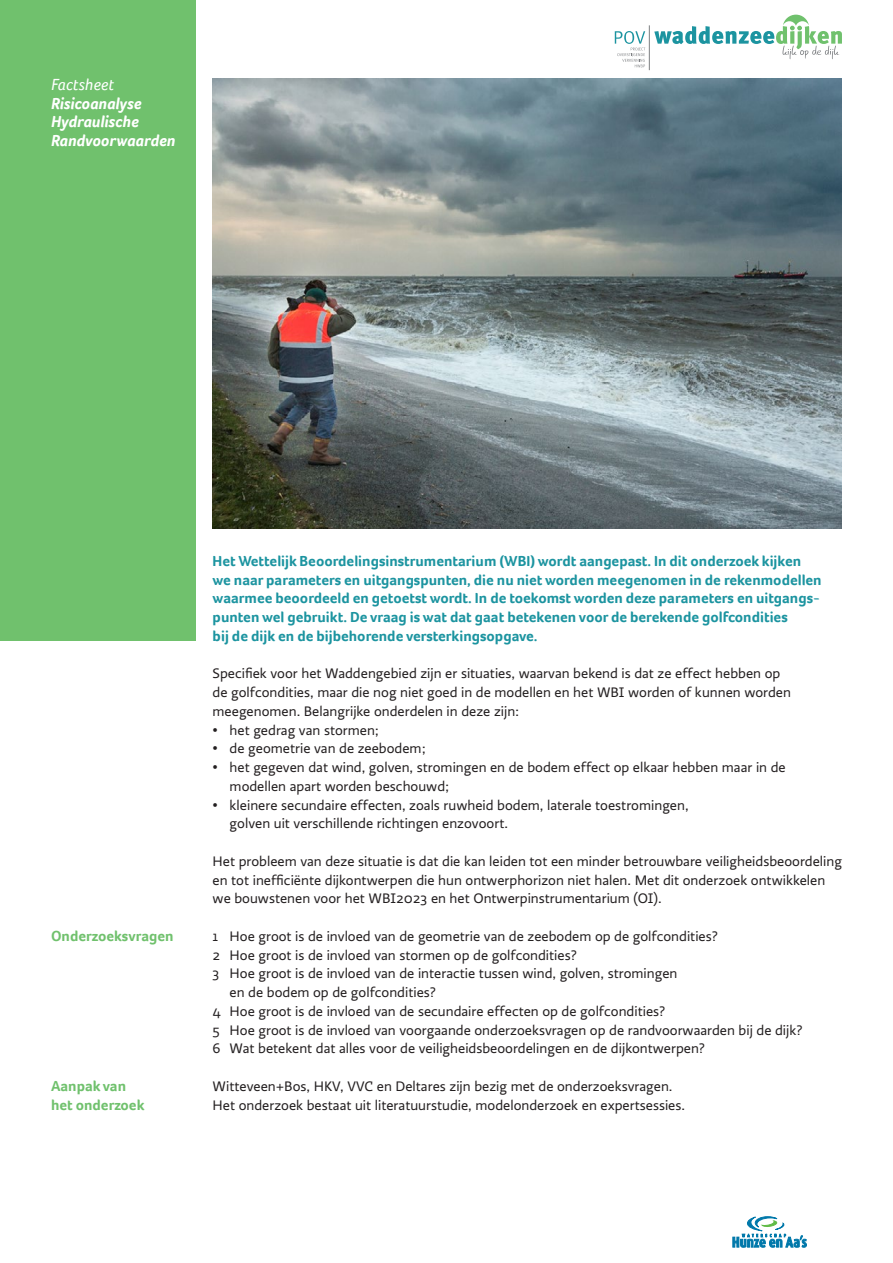
<style>
.page{position:relative;width:893px;height:1263px;background:#fff}
.page>*{position:absolute;margin:0;border:0;box-sizing:border-box;transform-origin:0 0}
.t1{font:italic 700 16.5px/18.8px "Foco";color:#fff}
.t2{font:italic 16.5px "Foco";color:#fff}
.t3{font:700 15px/18.8px "Foco";color:#1c94a0}
.t4{font:700 15px/18.8px "Foco";color:#70c16d}
.t5{font:14.25px/18.8px "Ratio";color:#231f20}
.s1{font-family:"Foco"}
</style>
<div class="page">
<div style="left:0;top:0;width:196px;height:641px;background:#70c16d"></div>
<img style="left:213px;top:78px;width:629px;height:450px">
<hr style="left:649px;top:25px;width:1px;height:45px;background:#7e8083">
<svg style="left:654px;top:15px;width:188px;height:44px"></svg>
<svg style="left:615px;top:31px;width:30px;height:36px"></svg>
<svg style="left:733px;top:1216px;width:73px;height:31px"></svg>
<p class="t2" style="left:51px;top:74px;width:64px">Factsheet</p>
<p class="t1" style="left:51px;top:94px;width:126px">Risicoanalyse<br>Hydraulische<br>Randvoorwaarden</p>
<p class="t4" style="left:51px;top:926px;width:124px">Onderzoeksvragen</p>
<p class="t4" style="left:51px;top:1076px;width:95px">Aanpak van het onderzoek</p>
<p class="t3" style="left:213px;top:551px;width:610px">Het Wettelijk Beoordelingsinstrumentarium (WBI) wordt aangepast. In dit onderzoek kijken we naar parameters en uitgangspunten, die nu niet worden meegenomen in de rekenmodellen waarmee beoordeeld en getoetst wordt. In de toekomst worden deze parameters en uitgangs&shy;punten wel gebruikt. De vraag is wat dat gaat betekenen voor de berekende golfcondities<br>bij de dijk en de bijbehorende versterkingsopgave.</p>
<p class="t5" style="left:213px;top:664px;width:580px">Specifiek voor het Waddengebied zijn er situaties, waarvan bekend is dat ze effect hebben op de golfcondities, maar die nog niet goed in de modellen en het WBI worden of kunnen worden meegenomen. Belangrijke onderdelen in deze zijn:</p>
<p class="t5" style="left:213px;top:721px;width:168px"><span class="s1">•</span> het gedrag van stormen;</p>
<p class="t5" style="left:213px;top:739px;width:215px"><span class="s1">•</span> de geometrie van de zeebodem;</p>
<p class="t5" style="left:230px;top:758px;width:558px;text-indent:-17px"><span class="s1">•</span> het gegeven dat wind, golven, stromingen en de bodem effect op elkaar hebben maar in de modellen apart worden beschouwd;</p>
<p class="t5" style="left:230px;top:796px;width:461px;text-indent:-17px"><span class="s1">•</span> kleinere secundaire effecten, zoals ruwheid bodem, laterale toestromingen, golven uit verschillende richtingen enzovoort.</p>
<p class="t5" style="left:213px;top:852px;width:631px">Het probleem van deze situatie is dat die kan leiden tot een minder betrouwbare veiligheidsbeoordeling en tot inefficiënte dijkontwerpen die hun ontwerphorizon niet halen. Met dit onderzoek ontwikkelen we bouwstenen voor het WBI2023 en het Ontwerpinstrumentarium (OI).</p>
<p class="t5" style="left:213px;top:927px;width:507px">1 Hoe groot is de invloed van de geometrie van de zeebodem op de golfcondities?</p>
<p class="t5" style="left:213px;top:946px;width:366px">2 Hoe groot is de invloed van stormen op de golfcondities?</p>
<p class="t5" style="left:213px;top:964px;width:466px">3 Hoe groot is de invloed van de interactie tussen wind, golven, stromingen</p>
<p class="t5" style="left:230px;top:983px;width:208px">en de bodem op de golfcondities?</p>
<p class="t5" style="left:213px;top:1002px;width:454px">4 Hoe groot is de invloed van de secundaire effecten op de golfcondities?</p>
<p class="t5" style="left:213px;top:1021px;width:592px">5 Hoe groot is de invloed van voorgaande onderzoeksvragen op de randvoorwaarden bij de dijk?</p>
<p class="t5" style="left:213px;top:1039px;width:494px">6 Wat betekent dat alles voor de veiligheidsbeoordelingen en de dijkontwerpen?</p>
<p class="t5" style="left:213px;top:1077px;width:474px">Witteveen+Bos, HKV, VVC en Deltares zijn bezig met de onderzoeksvragen.<br>Het onderzoek bestaat uit literatuurstudie, modelonderzoek en expertsessies.</p>
</div>
